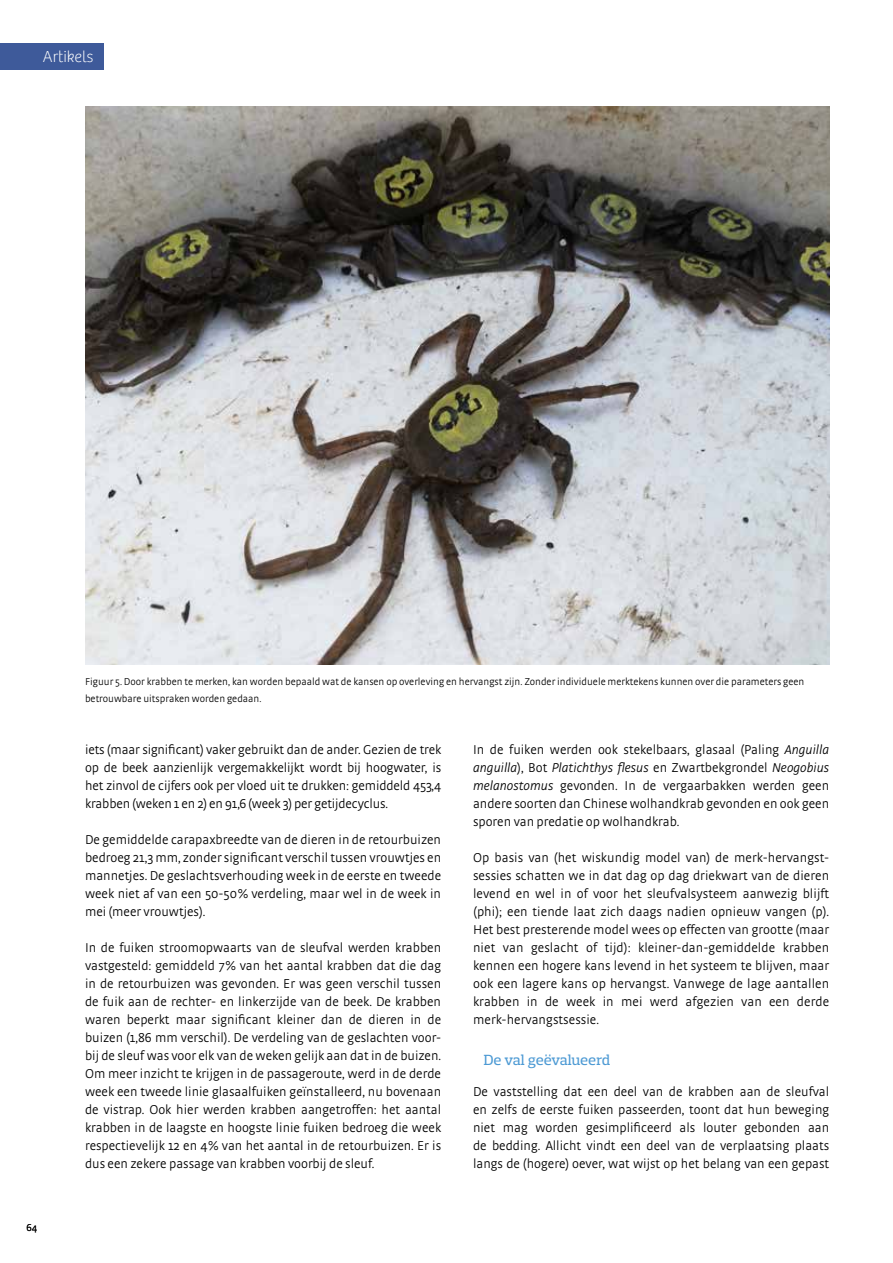
<style>
.page{position:relative;width:893px;height:1263px;background:#fff}
.page>*{position:absolute;margin:0;border:0;box-sizing:border-box;transform-origin:0 0}
.t1{font:100 16.5px "Bree";color:#fff}
.t2{font:500 15px "Prelo Slab";letter-spacing:-.02em;color:#4d9ad4}
.t3{font:300 13.5px/18px "Strada OT";color:#000;text-align:justify}
.t4{font:300 10.5px/16.5px "Strada OT";color:#000}
.s1{font-style:italic}
</style>
<div class="page">
<div style="left:0;top:43px;width:104px;height:26px;background:#3e5a9a"></div>
<img style="left:85px;top:106px;width:744px;height:558px">
<p class="t1" style="left:43px;top:47px;width:52px">Artikels</p>
<p class="t4" style="left:85px;top:674px;width:721px">Figuur 5. Door krabben te merken, kan worden bepaald wat de kansen op overleving en hervangst zijn. Zonder individuele merktekens kunnen over die parameters geen betrouwbare uitspraken worden gedaan.</p>
<p class="t4" style="left:26px;top:1219px;width:12px">64</p>
<p class="t3" style="left:85px;top:741px;width:358px">iets (maar significant) vaker gebruikt dan de ander. Gezien de trek op de beek aanzienlijk vergemakkelijkt wordt bij hoogwater, is het zinvol de cijfers ook per vloed uit te drukken: gemiddeld 453,4 krabben (weken 1 en 2) en 91,6 (week 3) per getijdecyclus.</p>
<p class="t3" style="left:85px;top:831px;width:358px">De gemiddelde carapaxbreedte van de dieren in de retourbuizen bedroeg 21,3 mm, zonder significant verschil tussen vrouwtjes en mannetjes. De geslachtsverhouding week in de eerste en tweede week niet af van een 50-50% verdeling, maar wel in de week in mei (meer vrouwtjes).</p>
<p class="t3" style="left:85px;top:939px;width:358px">In de fuiken stroomopwaarts van de sleufval werden krabben vastgesteld: gemiddeld 7% van het aantal krabben dat die dag in de retourbuizen was gevonden. Er was geen verschil tussen de fuik aan de rechter- en linkerzijde van de beek. De krabben waren beperkt maar significant kleiner dan de dieren in de buizen (1,86 mm verschil). De verdeling van de geslachten voor&shy;bij de sleuf was voor elk van de weken gelijk aan dat in de buizen.<br>Om meer inzicht te krijgen in de passageroute, werd in de derde week een tweede linie glasaalfuiken geïnstalleerd, nu bovenaan de vistrap. Ook hier werden krabben aangetroffen: het aantal krabben in de laagste en hoogste linie fuiken bedroeg die week respectievelijk 12 en 4% van het aantal in de retourbuizen. Er is dus een zekere passage van krabben voorbij de sleuf.</p>
<p class="t3" style="left:473px;top:741px;width:358px">In de fuiken werden ook stekelbaars, glasaal (Paling <span class="s1">Anguilla anguilla</span>), Bot <span class="s1">Platichthys flesus</span> en Zwartbekgrondel <span class="s1">Neogobius melanostomus</span> gevonden. In de vergaarbakken werden geen andere soorten dan Chinese wolhandkrab gevonden en ook geen sporen van predatie op wolhandkrab.</p>
<p class="t3" style="left:473px;top:849px;width:358px">Op basis van (het wiskundig model van) de merk-hervangst&shy;sessies schatten we in dat dag op dag driekwart van de dieren levend en wel in of voor het sleufvalsysteem aanwezig blijft (phi); een tiende laat zich daags nadien opnieuw vangen (p).<br>Het best presterende model wees op effecten van grootte (maar niet van geslacht of tijd): kleiner-dan-gemiddelde krabben kennen een hogere kans levend in het systeem te blijven, maar ook een lagere kans op hervangst. Vanwege de lage aantallen krabben in de week in mei werd afgezien van een derde merk-hervangstsessie.</p>
<p class="t2" style="left:484px;top:1051px;width:128px">De val geëvalueerd</p>
<p class="t3" style="left:473px;top:1083px;width:358px">De vaststelling dat een deel van de krabben aan de sleufval en zelfs de eerste fuiken passeerden, toont dat hun beweging niet mag worden gesimplificeerd als louter gebonden aan de bedding. Allicht vindt een deel van de verplaatsing plaats langs de (hogere) oever, wat wijst op het belang van een gepast</p>
</div>
